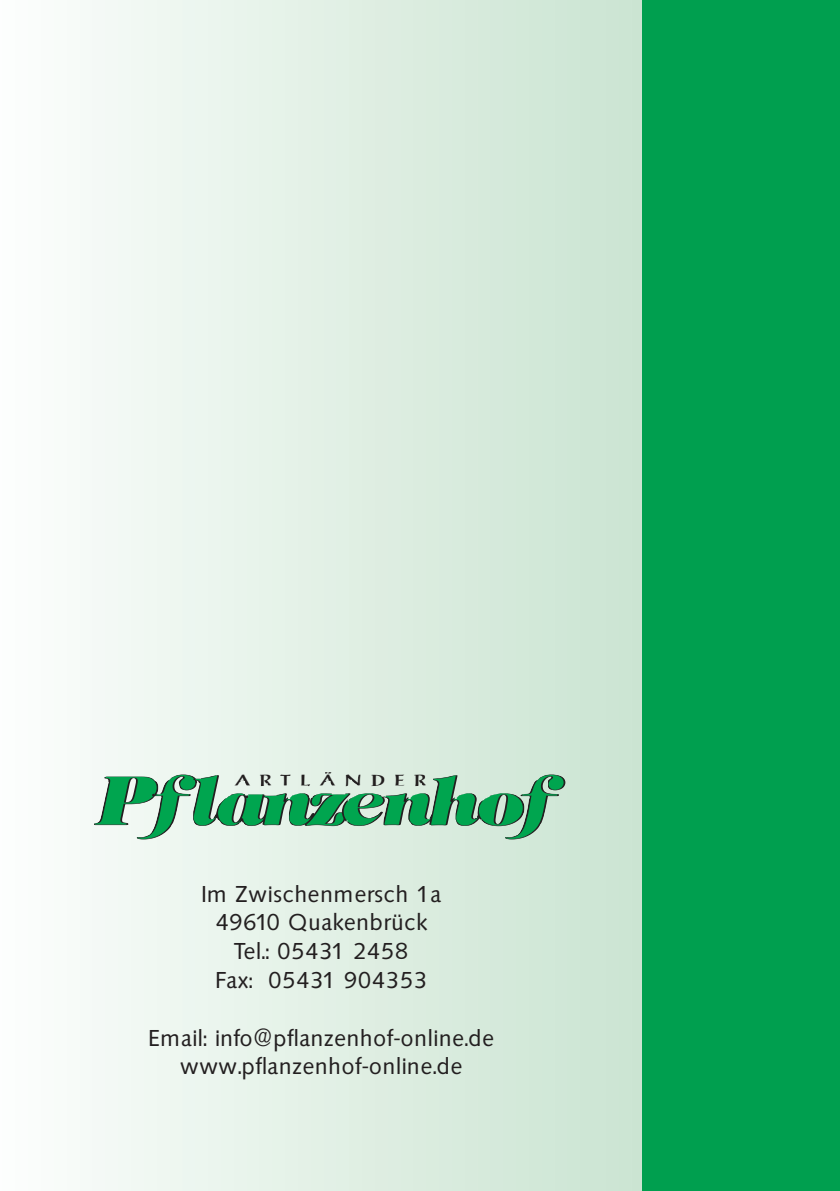
<style>
.page{position:relative;width:840px;height:1191px;background:#fff}
.page>*{position:absolute;margin:0;border:0;box-sizing:border-box;transform-origin:0 0}
.t1{font:italic 800 67.4px "Tiffany IT Cby BT";letter-spacing:-.03em;color:#00a54f}
.t2{font:24px/28.8px "Saxony";color:#231f20;text-align:center}
.t3{font:700 15.8px "Post Antiqua";letter-spacing:.5em;color:#231f20;scale:1.2 1}
</style>
<div class="page">
<div style="left:628px;top:0;width:14px;height:1191px;background:#cbe4d2"></div>
<div style="left:615px;top:0;width:19px;height:1191px;background:#cce5d3"></div>
<div style="left:602px;top:0;width:19px;height:1191px;background:#cde5d4"></div>
<div style="left:590px;top:0;width:18px;height:1191px;background:#cee6d5"></div>
<div style="left:577px;top:0;width:18px;height:1191px;background:#cee6d5"></div>
<div style="left:564px;top:0;width:18px;height:1191px;background:#cfe7d6"></div>
<div style="left:551px;top:0;width:18px;height:1191px;background:#d0e7d7"></div>
<div style="left:538px;top:0;width:19px;height:1191px;background:#d1e8d8"></div>
<div style="left:526px;top:0;width:18px;height:1191px;background:#d2e8d8"></div>
<div style="left:513px;top:0;width:18px;height:1191px;background:#d3e9d9"></div>
<div style="left:500px;top:0;width:18px;height:1191px;background:#d4e9da"></div>
<div style="left:487px;top:0;width:18px;height:1191px;background:#d5e9db"></div>
<div style="left:474px;top:0;width:18px;height:1191px;background:#d6eadb"></div>
<div style="left:461px;top:0;width:19px;height:1191px;background:#d7eadc"></div>
<div style="left:449px;top:0;width:18px;height:1191px;background:#d8ebdd"></div>
<div style="left:436px;top:0;width:18px;height:1191px;background:#d9ebde"></div>
<div style="left:423px;top:0;width:18px;height:1191px;background:#daecde"></div>
<div style="left:410px;top:0;width:18px;height:1191px;background:#dbecdf"></div>
<div style="left:397px;top:0;width:19px;height:1191px;background:#dcede0"></div>
<div style="left:384px;top:0;width:19px;height:1191px;background:#ddede1"></div>
<div style="left:372px;top:0;width:18px;height:1191px;background:#deede1"></div>
<div style="left:359px;top:0;width:18px;height:1191px;background:#dfeee2"></div>
<div style="left:346px;top:0;width:18px;height:1191px;background:#e0efe3"></div>
<div style="left:333px;top:0;width:18px;height:1191px;background:#e1f0e5"></div>
<div style="left:320px;top:0;width:19px;height:1191px;background:#e2f0e6"></div>
<div style="left:308px;top:0;width:18px;height:1191px;background:#e3f1e6"></div>
<div style="left:295px;top:0;width:18px;height:1191px;background:#e4f1e7"></div>
<div style="left:282px;top:0;width:18px;height:1191px;background:#e5f2e8"></div>
<div style="left:269px;top:0;width:18px;height:1191px;background:#e6f3e9"></div>
<div style="left:256px;top:0;width:19px;height:1191px;background:#e7f3ea"></div>
<div style="left:243px;top:0;width:19px;height:1191px;background:#e8f4eb"></div>
<div style="left:231px;top:0;width:18px;height:1191px;background:#e9f4ec"></div>
<div style="left:218px;top:0;width:18px;height:1191px;background:#eaf5ed"></div>
<div style="left:205px;top:0;width:18px;height:1191px;background:#ebf5ee"></div>
<div style="left:192px;top:0;width:18px;height:1191px;background:#ecf6ef"></div>
<div style="left:179px;top:0;width:19px;height:1191px;background:#ecf6f0"></div>
<div style="left:166px;top:0;width:19px;height:1191px;background:#eef7f0"></div>
<div style="left:154px;top:0;width:18px;height:1191px;background:#eff7f1"></div>
<div style="left:141px;top:0;width:18px;height:1191px;background:#f0f8f2"></div>
<div style="left:128px;top:0;width:18px;height:1191px;background:#f1f8f3"></div>
<div style="left:115px;top:0;width:18px;height:1191px;background:#f2f9f4"></div>
<div style="left:102px;top:0;width:19px;height:1191px;background:#f3f9f5"></div>
<div style="left:90px;top:0;width:18px;height:1191px;background:#f4f9f6"></div>
<div style="left:77px;top:0;width:18px;height:1191px;background:#f5faf7"></div>
<div style="left:64px;top:0;width:18px;height:1191px;background:#f7fbf8"></div>
<div style="left:51px;top:0;width:18px;height:1191px;background:#f8fcf9"></div>
<div style="left:38px;top:0;width:19px;height:1191px;background:#f9fcfa"></div>
<div style="left:25px;top:0;width:19px;height:1191px;background:#fafdfb"></div>
<div style="left:13px;top:0;width:18px;height:1191px;background:#fbfdfc"></div>
<div style="left:642px;top:0;width:197px;height:1191px;background:#009f4f"></div>
<p class="t3" style="left:234px;top:774px;width:161px">ARTLÄNDER</p>
<h1 class="t1" style="left:99px;top:776px;width:456px">Pf lanzenhof</h1>
<p class="t2" style="left:201px;top:879px;width:242px">Im Zwischenmersch 1a<br>49610 Quakenbrück<br>Tel.: 05431 2458<br>Fax: 05431 904353</p>
<p class="t2" style="left:148px;top:1023px;width:348px">Email: info@pflanzenhof-online.de www.pflanzenhof-online.de</p>
</div>
